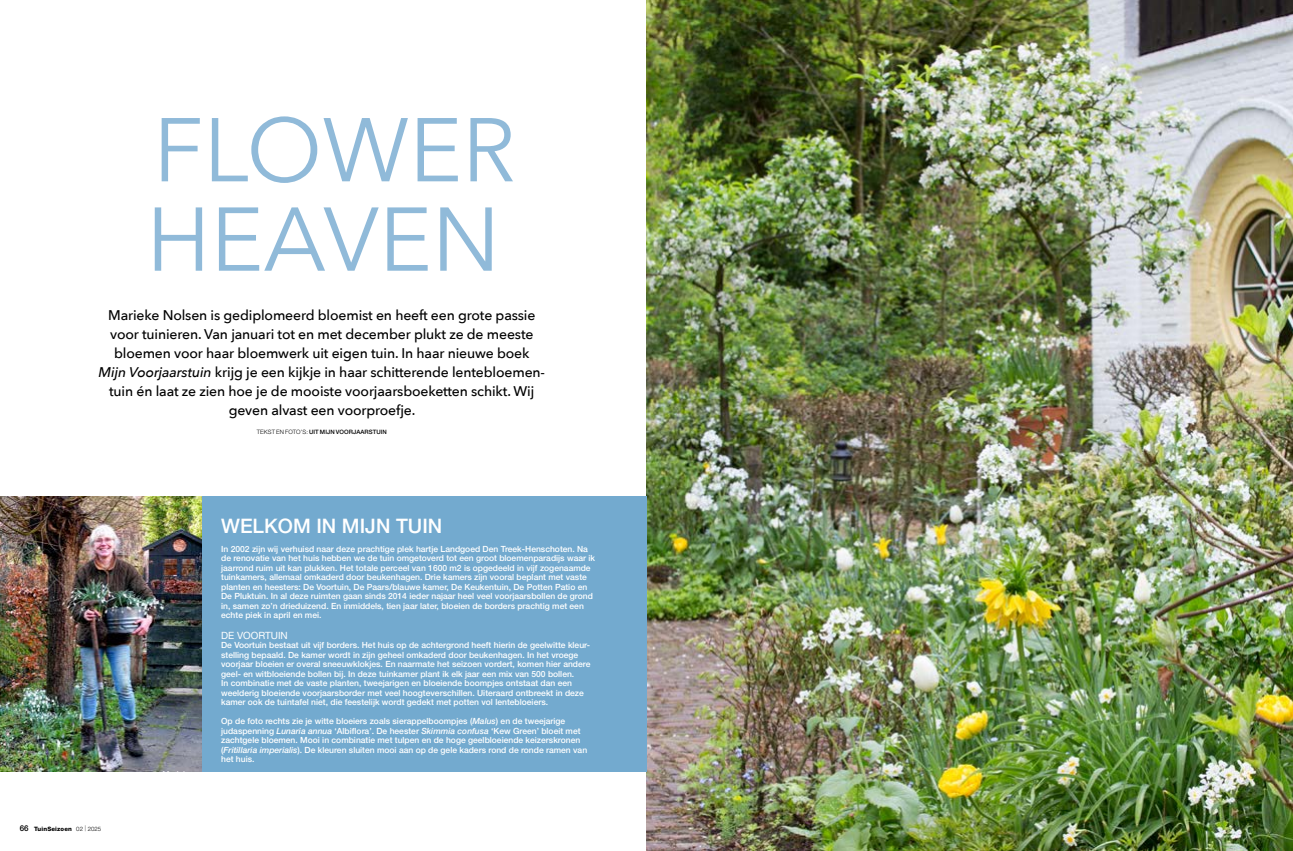
<style>
.page{position:relative;width:1293px;height:851px;background:#fff}
.page>*{position:absolute;margin:0;border:0;box-sizing:border-box;transform-origin:0 0}
.t1{font:89.3px/89.3px "Avenir Next";color:#90bad9}
.t2{font:500 20px "Helvetica Neue LT Std";color:#fff}
.t3{font:500 14px/19px "Avenir Next";letter-spacing:-.01em;color:#000;text-align:center}
.t4{font:10px "Helvetica Neue LT Std";color:#fff}
.t5{font:500 8.5px/9.5px "Helvetica Neue LT Std";color:#fff}
.t6{font:500 6px "Helvetica Neue LT Std";letter-spacing:.01em;color:#000}
.t7{font:800 6px "Helvetica Neue LT Std";letter-spacing:.025em;color:#000}
.s1{font-style:italic}
.s2{font-weight:300}
.s3{font-weight:500;font-size:8px}
.s4{font-weight:100}
</style>
<div class="page">
<img style="left:646px;top:0;width:647px;height:850px">
<div style="left:201px;top:496px;width:445px;height:275px;background:#73aacf"></div>
<img style="left:0;top:496px;width:201px;height:275px">
<h1 class="t1" style="left:146px;top:102px;width:371px">FLOWER<br>HEAVEN</h1>
<p class="t3" style="left:99px;top:305px;width:448px">Marieke Nolsen is gediplomeerd bloemist en heeft een grote passie voor tuinieren. Van januari tot en met december plukt ze de meeste bloemen voor haar bloemwerk uit eigen tuin. In haar nieuwe boek <span class="s1">Mijn Voorjaarstuin</span> krijg je een kijkje in haar schitterende lentebloemen&shy;tuin én laat ze zien hoe je de mooiste voorjaarsboeketten schikt. Wij geven alvast een voorproefje.</p>
<p class="t6" style="left:257px;top:428px;width:131px"><span class="s2">TEKST EN FOTO’S:</span> UIT MIJN VOORJAARSTUIN</p>
<p class="t7" style="left:20px;top:825px;width:83px"><span class="s3">66</span> TuinSeizoen <span class="s2">02</span> <span class="s4">|</span> <span class="s2">2025</span></p>
<h2 class="t2" style="left:221px;top:514px;width:223px">WELKOM IN MIJN TUIN</h2>
<p class="t5" style="left:221px;top:543px;width:375px">In 2002 zijn wij verhuisd naar deze prachtige plek hartje Landgoed Den Treek-Henschoten. Na de renovatie van het huis hebben we de tuin omgetoverd tot een groot bloemenparadijs waar ik jaarrond ruim uit kan plukken. Het totale perceel van 1600 m2 is opgedeeld in vijf zogenaamde tuinkamers, allemaal omkaderd door beukenhagen. Drie kamers zijn vooral beplant met vaste planten en heesters: De Voortuin, De Paars/blauwe kamer, De Keukentuin, De Potten Patio en De Pluktuin. In al deze ruimten gaan sinds 2014 ieder najaar heel veel voorjaarsbollen de grond in, samen zo’n drieduizend. En inmiddels, tien jaar later, bloeien de borders prachtig met een echte piek in april en mei.</p>
<p class="t4" style="left:221px;top:629px;width:68px">DE VOORTUIN</p>
<p class="t5" style="left:221px;top:640px;width:371px">De Voortuin bestaat uit vijf borders. Het huis op de achtergrond heeft hierin de geelwitte kleur&shy;stelling bepaald. De kamer wordt in zijn geheel omkaderd door beukenhagen. In het vroege voorjaar bloeien er overal sneeuwklokjes. En naarmate het seizoen vordert, komen hier andere geel- en witbloeiende bollen bij. In deze tuinkamer plant ik elk jaar een mix van 500 bollen.<br>In combinatie met de vaste planten, tweejarigen en bloeiende boompjes ontstaat dan een weelderig bloeiende voorjaarsborder met veel hoogteverschillen. Uiteraard ontbreekt in deze kamer ook de tuintafel niet, die feestelijk wordt gedekt met potten vol lentebloeiers.</p>
<p class="t5" style="left:221px;top:716px;width:367px">Op de foto rechts zie je witte bloeiers zoals sierappelboompjes (<span class="s1">Malus</span>) en de tweejarige judaspenning <span class="s1">Lunaria annua</span> ‘Albiflora’. De heester <span class="s1">Skimmia confusa</span> ‘Kew Green’ bloeit met zachtgele bloemen. Mooi in combinatie met tulpen en de hoge geelbloeiende keizerskronen (<span class="s1">Fritillaria imperialis</span>). De kleuren sluiten mooi aan op de gele kaders rond de ronde ramen van het huis.</p>
</div>
